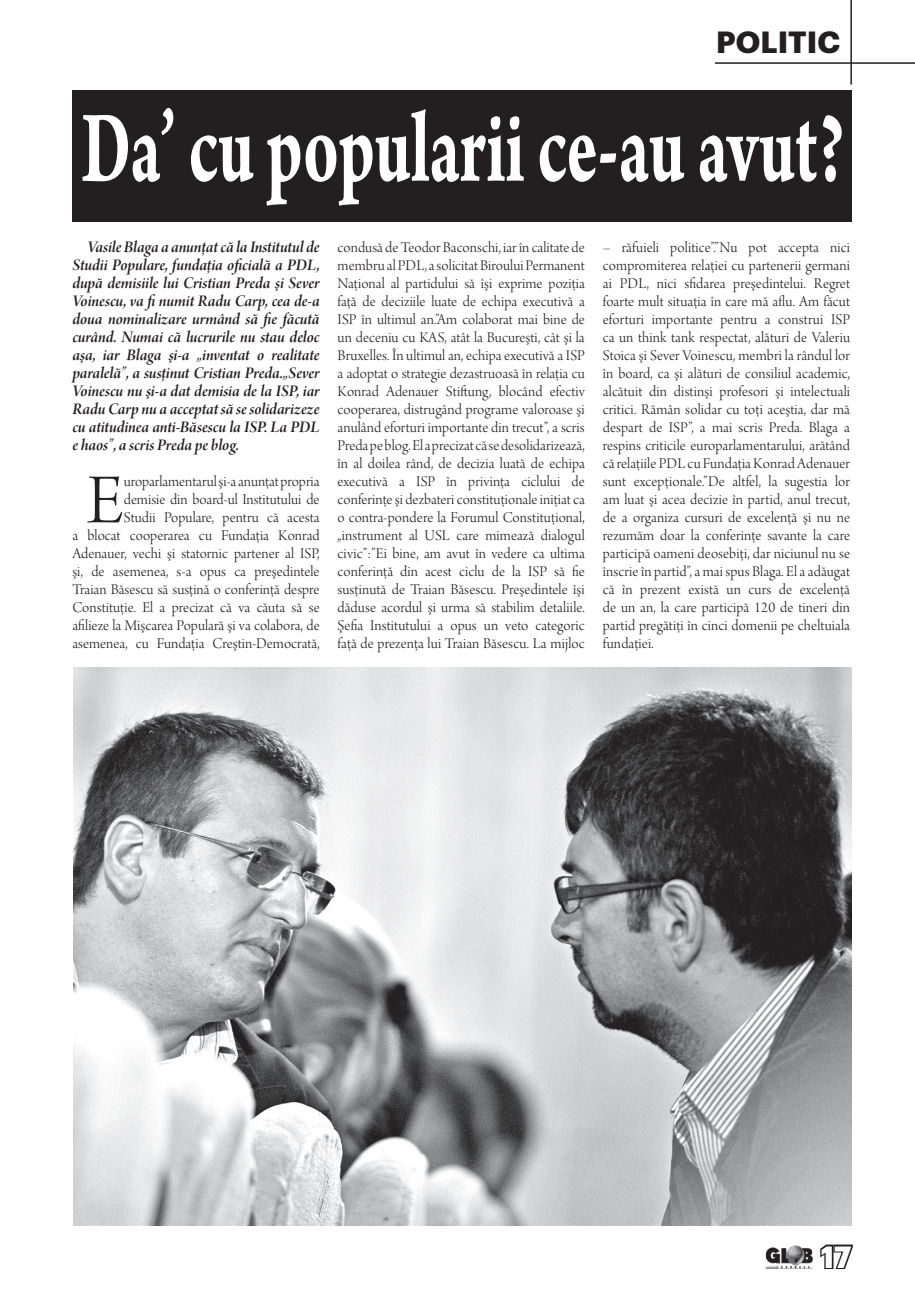
<style>
.page{position:relative;width:915px;height:1306px;background:#fff}
.page>*{position:absolute;margin:0;border:0;box-sizing:border-box;transform-origin:0 0}
.t1{font:108px "Arno Pro Bold Sm Text";color:#fff;scale:.63 1}
.t2{font:74.25px "Arno Pro Light Display";color:#231f20}
.t3{font:700 30px "Graphik";color:#231f20}
.t4{font:700 30px "Graphik";color:#fff}
.t5{font:17.25px/18px "Arno Pro Smbd Italic Display";letter-spacing:-.005em;color:#231f20;text-align:justify}
.t6{font:15.75px/18px "Arno Pro Light Display";letter-spacing:.005em;color:#231f20;text-align:justify}
</style>
<div class="page">
<hr style="left:850px;top:0;width:1px;height:85px;background:#231f20">
<hr style="left:714px;top:62px;width:200px;height:2px;background:#231f20">
<svg style="left:820px;top:1244px;width:33px;height:25px"></svg>
<img style="left:765px;top:1245px;width:48px;height:24px">
<img style="left:74px;top:668px;width:777px;height:557px">
<div style="left:72px;top:91px;width:779px;height:131px;background:#231f20"></div>
<h3 class="t3" style="left:716px;top:18px;width:125px">POLITIC</h3>
<h1 class="t1" style="left:81px;top:85px;width:1212px">Da’ cu popularii ce-au avut?</h1>
<p class="t5" style="left:72px;top:239px;width:249px;text-indent:15px">Vasile Blaga a anunţat că la Institutul de Studii Populare, fundaţia oficială a PDL, după demisiile lui Cristian Preda şi Sever Voinescu, va fi numit Radu Carp, cea de-a doua nominalizare urmând să fie făcută curând. Numai că lucrurile nu stau deloc aşa, iar Blaga şi-a „inventat o realitate paralelă”, a susţinut Cristian Preda.„Sever Voinescu nu şi-a dat demisia de la ISP, iar Radu Carp nu a acceptat să se solidarizeze cu atitudinea anti-Băsescu la ISP. La PDL e haos”, a scris Preda pe blog.</p>
<h2 class="t2" style="left:87px;top:460px;width:38px">E</h2>
<p class="t6" style="left:72px;top:473px;width:249px;text-align:right">uroparlamentarul şi-a anunţat propria<br>demisie din board-ul Institutului de<br>Studii Populare, pentru că acesta<br>a blocat cooperarea cu Fundaţia Konrad Adenauer, vechi şi statornic partener al ISP, şi, de asemenea, s-a opus ca preşedintele Traian Băsescu să susţină o conferinţă despre Constituţie. El a precizat că va căuta să se afilieze la Mişcarea Populară şi va colabora, de asemenea, cu Fundaţia Creştin-Democrată,</p>
<p class="t6" style="left:337px;top:239px;width:249px">condusă de Teodor Baconschi, iar în calitate de membru al PDL, a solicitat Biroului Permanent Naţional al partidului să îşi exprime poziţia faţă de deciziile luate de echipa executivă a ISP în ultimul an.”Am colaborat mai bine de un deceniu cu KAS, atât la Bucureşti, cât şi la Bruxelles. În ultimul an, echipa executivă a ISP a adoptat o strategie dezastruoasă în relaţia cu Konrad Adenauer Stiftung, blocând efectiv cooperarea, distrugând programe valoroase şi anulând eforturi importante din trecut”, a scris Preda pe blog. El a precizat că se desolidarizează, în al doilea rând, de decizia luată de echipa executivă a ISP în privinţa ciclului de conferinţe şi dezbateri constituţionale iniţiat ca o contra-pondere la Forumul Constituţional, „instrument al USL care mimează dialogul civic”:”Ei bine, am avut în vedere ca ultima conferinţă din acest ciclu de la ISP să fie susţinută de Traian Băsescu. Preşedintele îşi dăduse acordul şi urma să stabilim detaliile.<br>Şefia Institutului a opus un veto categoric faţă de prezenţa lui Traian Băsescu. La mijloc</p>
<p class="t6" style="left:602px;top:239px;width:249px">– răfuieli politice”.”Nu pot accepta nici compromiterea relaţiei cu partenerii germani ai PDL, nici sfidarea preşedintelui. Regret foarte mult situaţia în care mă aflu. Am făcut eforturi importante pentru a construi ISP ca un think tank respectat, alături de Valeriu Stoica şi Sever Voinescu, membri la rândul lor în board, ca şi alături de consiliul academic, alcătuit din distinşi profesori şi intelectuali critici. Rămân solidar cu toţi aceştia, dar mă despart de ISP”, a mai scris Preda. Blaga a respins criticile europarlamentarului, arătând că relaţiile PDL cu Fundaţia Konrad Adenauer sunt excepţionale.”De altfel, la sugestia lor am luat şi acea decizie în partid, anul trecut, de a organiza cursuri de excelenţă şi nu ne rezumăm doar la conferinţe savante la care participă oameni deosebiţi, dar niciunul nu se înscrie în partid”, a mai spus Blaga. El a adăugat că în prezent există un curs de excelenţă de un an, la care participă 120 de tineri din partid pregătiţi în cinci domenii pe cheltuiala fundaţiei.</p>
<h3 class="t4" style="left:820px;top:1233px;width:32px">17</h3>
</div>
